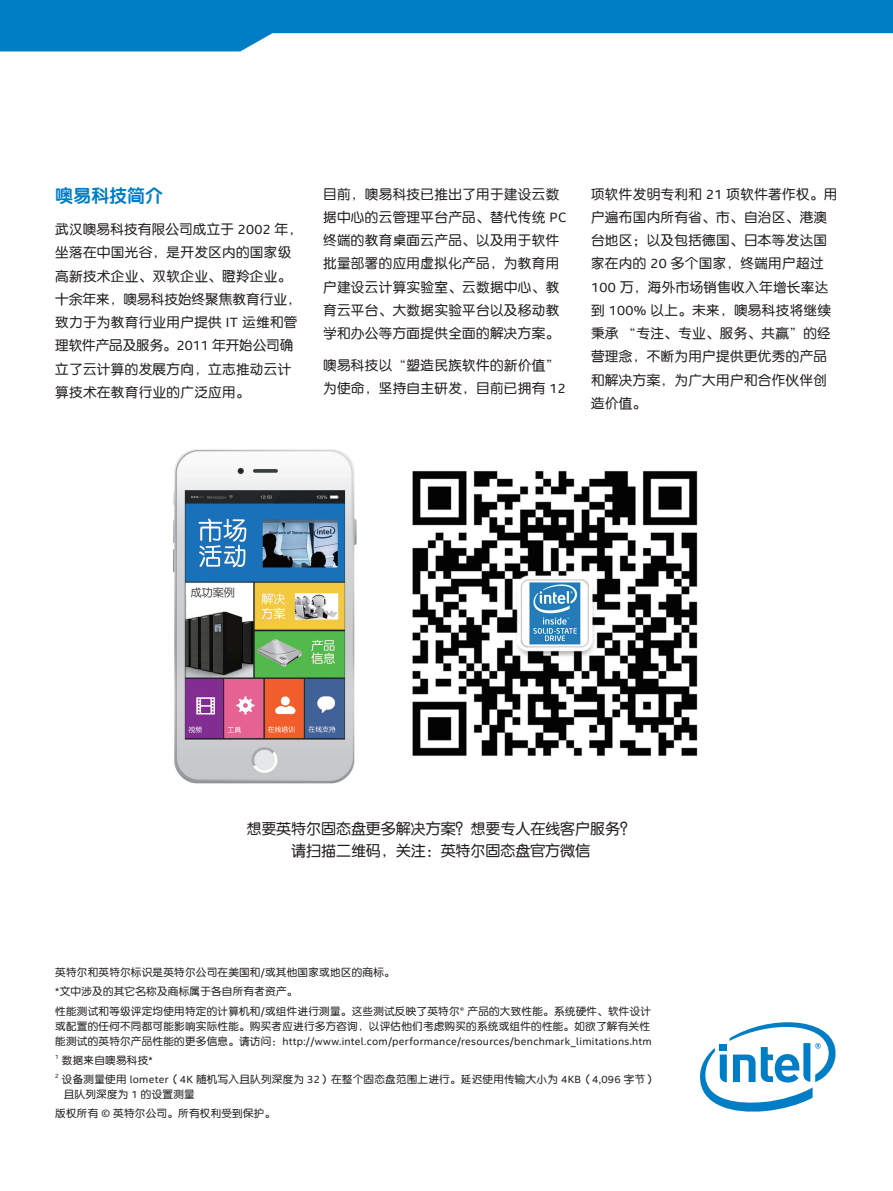
<style>
.page{position:relative;width:893px;height:1191px;background:#fff}
.page>*{position:absolute;margin:0;border:0;box-sizing:border-box;transform-origin:0 0}
.t1{font:18px "FZY4 K GBK1 0";color:#007ec5}
.t2{font:15px "FZY3 K GBK1 0";color:#231f20}
.t3{font:13.5px/23.2px "FZY3 K GBK1 0";letter-spacing:.03em;color:#231f20}
.t4{font:10.5px/15px "FZY3 K GBK1 0";letter-spacing:.03em;color:#231f20}
.t5{font:6.15px "Intel Clear";color:#231f20}
.s1{font-family:"Intel Clear"}
</style>
<div class="page">
<svg style="left:0;top:0;width:893px;height:51px;fill:#007ec5"></svg>
<svg style="left:700px;top:1022px;width:136px;height:89px"></svg>
<img style="left:173px;top:449px;width:525px;height:335px">
<p class="t1" style="left:55px;top:186px;width:110px">噢易科技简介</p>
<p class="t3" style="left:55px;top:218px;width:248px">武汉噢易科技有限公司成立于 <span class="s1">2002</span> 年，坐落在中国光谷，是开发区内的国家级高新技术企业、双软企业、瞪羚企业。十余年来，噢易科技始终聚焦教育行业，致力于为教育行业用户提供 <span class="s1">IT</span> 运维和管理软件产品及服务。<span class="s1">2011</span> 年开始公司确立了云计算的发展方向，立志推动云计算技术在教育行业的广泛应用。</p>
<p class="t3" style="left:323px;top:183px;width:245px">目前，噢易科技已推出了用于建设云数据中心的云管理平台产品、替代传统 <span class="s1">PC</span>终端的教育桌面云产品、以及用于软件批量部署的应用虚拟化产品，为教育用户建设云计算实验室、云数据中心、教育云平台、大数据实验平台以及移动教学和办公等方面提供全面的解决方案。</p>
<p class="t3" style="left:323px;top:354px;width:244px">噢易科技以“塑造民族软件的新价值”为使命，坚持自主研发，目前已拥有 <span class="s1">12</span></p>
<p class="t3" style="left:591px;top:183px;width:248px">项软件发明专利和 <span class="s1">21</span> 项软件著作权。用户遍布国内所有省、市、自治区、港澳台地区；以及包括德国、日本等发达国家在内的 <span class="s1">20</span> 多个国家，终端用户超过<br><span class="s1">100</span> 万，海外市场销售收入年增长率达到 <span class="s1">100%</span> 以上。未来，噢易科技将继续秉承 “专注、专业、服务、共赢”的经营理念，不断为用户提供更优秀的产品和解决方案，为广大用户和合作伙伴创造价值。</p>
<p class="t2" style="left:246px;top:820px;width:390px">想要英特尔固态盘更多解决方案？想要专人在线客户服务？</p>
<p class="t2" style="left:291px;top:842px;width:300px">请扫描二维码，关注：英特尔固态盘官方微信</p>
<p class="t4" style="left:55px;top:965px;width:341px">英特尔和英特尔标识是英特尔公司在美国和<span class="s1">/</span>或其他国家或地区的商标。</p>
<p class="t4" style="left:55px;top:984px;width:244px"><span class="s1">*</span>文中涉及的其它名称及商标属于各自所有者资产。</p>
<p class="t4" style="left:55px;top:1004px;width:598px">性能测试和等级评定均使用特定的计算机和<span class="s1">/</span>或组件进行测量。这些测试反映了英特尔<span class="s1">®</span> 产品的大致性能。系统硬件、软件设计或配置的任何不同都可能影响实际性能。购买者应进行多方咨询，以评估他们考虑购买的系统或组件的性能。如欲了解有关性能测试的英特尔产品性能的更多信息。请访问：<span class="s1">http://www.intel.com/performance/resources/benchmark_limitations.htm</span></p>
<p class="t5" style="left:55px;top:1053px;width:5px">1</p>
<p class="t4" style="left:62px;top:1053px;width:92px">数据来自噢易科技<span class="s1">*</span></p>
<p class="t5" style="left:55px;top:1072px;width:5px">2</p>
<p class="t4" style="left:62px;top:1072px;width:596px">设备测量使用 <span class="s1">lometer</span>（<span class="s1">4K</span> 随机写入且队列深度为 <span class="s1">32</span>）在整个固态盘范围上进行。延迟使用传输大小为 <span class="s1">4KB</span>（<span class="s1">4,096</span> 字节）且队列深度为 <span class="s1">1</span> 的设置测量</p>
<p class="t4" style="left:55px;top:1106px;width:221px">版权所有 <span class="s1">©</span> 英特尔公司。所有权利受到保护。</p>
</div>
